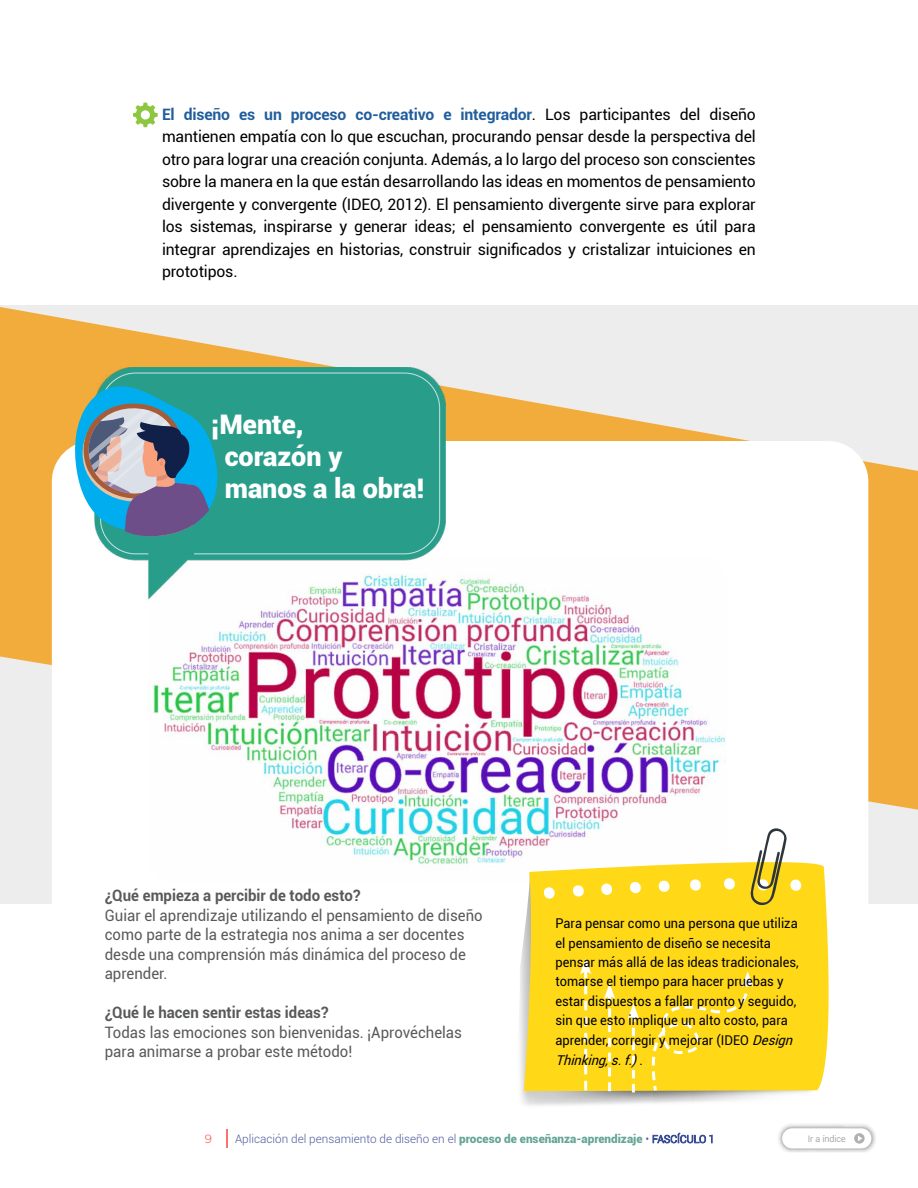
<style>
.page{position:relative;width:918px;height:1188px;background:#fff}
.page>*{position:absolute;margin:0;border:0;box-sizing:border-box;transform-origin:0 0}
.t1{font:900 27px/32.4px "Roboto";color:#fff}
.t2{font:15.75px/22.5px "Roboto";letter-spacing:-.01em;color:#000;text-align:justify}
.t3{font:15.75px/19.5px "Roboto";color:#58595b;scale:.95 1}
.t4{font:700 15.75px "Roboto";color:#58595b;scale:.95 1}
.t5{font:13.5px/19.5px "Roboto";color:#000;scale:.95 1}
.t6{font:300 11.85px "Gotham";color:#fd4539}
.t7{font:300 11.7px "Roboto";color:#4f5b9e}
.t8{font:300 9px "Roboto";color:#808285}
.s1{font-weight:700;color:#215e9e}
.s2{font-style:italic}
.s3{font-weight:900;color:#64a597}
.s4{font-size:10.5px;color:#25408f}
</style>
<div class="page">
<svg style="left:226px;top:1129px;width:2px;height:19px"></svg>
<img style="left:778px;top:1124px;width:98px;height:28px">
<div style="left:782px;top:1128px;width:89px;height:20px;background:#fff;border-radius:10px"></div>
<svg style="left:854px;top:1133px;width:11px;height:11px"></svg>
<svg style="left:0;top:307px;width:918px;height:503px;background:#eed4aa"></svg>
<div style="left:52px;top:441px;width:816px;height:542px;background:#fff;border-radius:40px"></div>
<img style="left:152px;top:578px;width:574px;height:291px">
<img style="left:519px;top:938px;width:291px;height:168px">
<svg style="left:524px;top:853px;width:305px;height:238px;background:#fedb2f"></svg>
<svg style="left:749px;top:828px;width:39px;height:81px"></svg>
<svg style="left:133px;top:103px;width:25px;height:24px"></svg>
<img style="left:54px;top:367px;width:432px;height:309px">
<svg style="left:73px;top:384px;width:145px;height:152px;background:#6796aa"></svg>
<svg style="left:580px;top:958px;width:12px;height:132px;background:#ffdf41"></svg>
<svg style="left:604px;top:983px;width:11px;height:108px"></svg>
<svg style="left:628px;top:1003px;width:11px;height:89px"></svg>
<svg style="left:651px;top:971px;width:103px;height:122px;background:#fdd823"></svg>
<p class="t2" style="left:162px;top:102px;width:595px"><span class="s1">El diseño es un proceso co-creativo e integrador</span>. Los participantes del diseño mantienen empatía con lo que escuchan, procurando pensar desde la perspectiva del otro para lograr una creación conjunta. Además, a lo largo del proceso son conscientes sobre la manera en la que están desarrollando las ideas en momentos de pensamiento divergente y convergente (IDEO, 2012). El pensamiento divergente sirve para explorar los sistemas, inspirarse y generar ideas; el pensamiento convergente es útil para integrar aprendizajes en historias, construir significados y cristalizar intuiciones en prototipos.</p>
<h1 class="t1" style="left:225px;top:407px;width:201px;text-indent:-13px">¡Mente,<br>corazón y manos a la obra!</h1>
<p class="t4" style="left:105px;top:885px;width:271px">¿Qué empieza a percibir de todo esto?</p>
<p class="t3" style="left:105px;top:905px;width:399px">Guiar el aprendizaje utilizando el pensamiento de diseño como parte de la estrategia nos anima a ser docentes desde una comprensión más dinámica del proceso de aprender.</p>
<p class="t4" style="left:105px;top:1002px;width:237px">¿Qué le hacen sentir estas ideas?</p>
<p class="t3" style="left:105px;top:1022px;width:378px">Todas las emociones son bienvenidas. ¡Aprovéchelas para animarse a probar este método!</p>
<p class="t5" style="left:555px;top:913px;width:258px">Para pensar como una persona que utiliza el pensamiento de diseño se necesita pensar más allá de las ideas tradicionales, tomarse el tiempo para hacer pruebas y estar dispuestos a fallar pronto y seguido, sin que esto implique un alto costo, para aprender, corregir y mejorar (IDEO <span class="s2">Design Thinking,s.f.)</span>.</p>
<p class="t6" style="left:204px;top:1132px;width:9px">9</p>
<p class="t7" style="left:235px;top:1131px;width:481px">Aplicación del pensamiento de diseño en el <span class="s3">proceso de enseñanza-aprendizaje</span> • <span class="s4">FASCÍCULO 1</span></p>
<p class="t8" style="left:808px;top:1132px;width:40px">Ir a índice</p>
</div>
